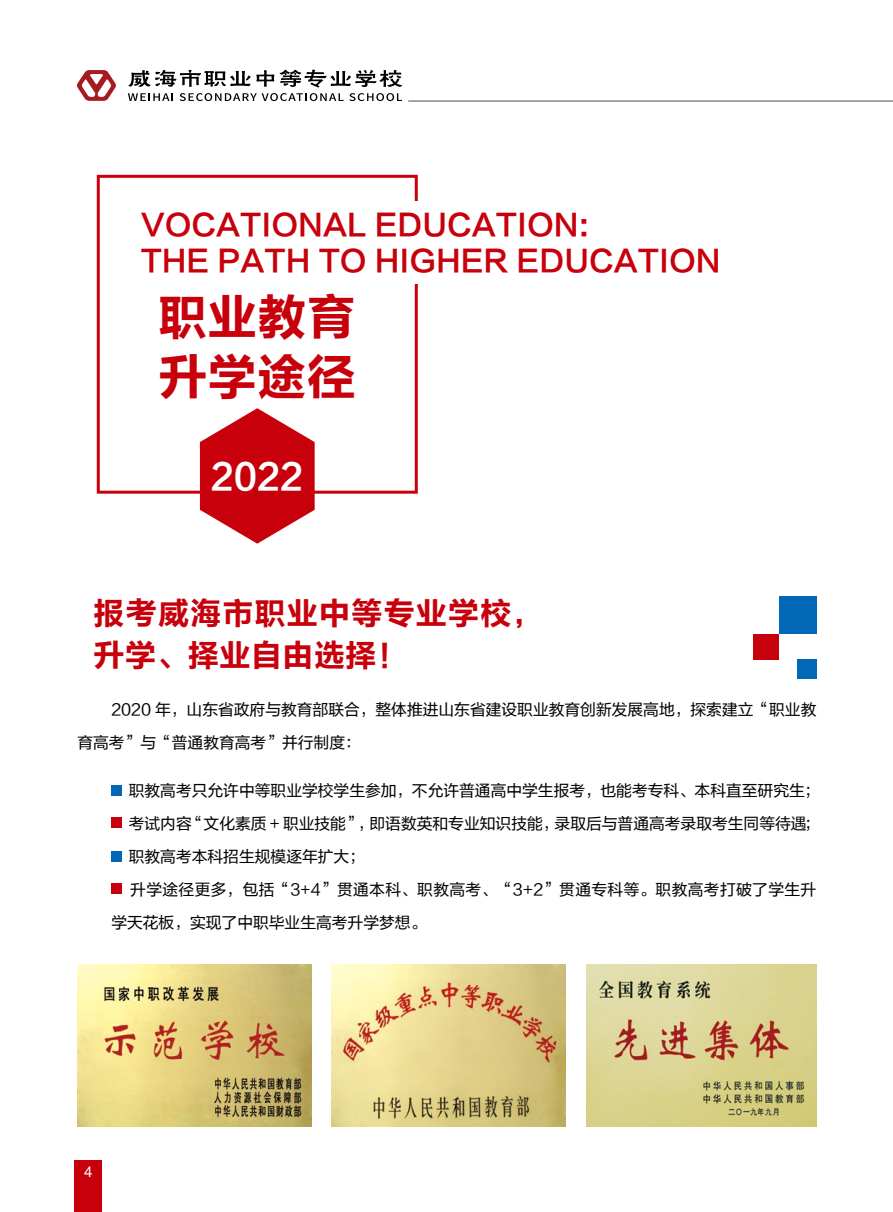
<style>
.page{position:relative;width:893px;height:1212px;background:#fff}
.page>*{position:absolute;margin:0;border:0;box-sizing:border-box;transform-origin:0 0}
.t1{font:49.5px/59.4px "FZLTCHJW GB1 0";color:#c7000b}
.t2{font:35.4px "FZLTCHJW GB1 0";color:#fff}
.t3{font:31.5px/42px "FZLTCHK GBK1 0";letter-spacing:.025em;color:#c7000b}
.t4{font:29.4px/35.2px "FZLTCHJW GB1 0";color:#c7000b}
.t5{font:15.75px/33px "FZLTHK WHBY GBK1 0";color:#000}
.t6{font:15.75px "FZLTHK WHBY GBK1 0";letter-spacing:.025em;color:#000}
.t7{font:15px "FZHTJW GB1 0";color:#fff}
</style>
<div class="page">
<svg style="left:77px;top:70px;width:39px;height:31px"></svg>
<svg style="left:128px;top:70px;width:274px;height:31px"></svg>
<hr style="left:408px;top:100px;width:485px;height:2px;background:#898989">
<div style="left:74px;top:1160px;width:28px;height:52px;background:#c7000b"></div>
<img style="left:77px;top:965px;width:234px;height:161px">
<img style="left:586px;top:965px;width:230px;height:161px">
<img style="left:331px;top:965px;width:235px;height:162px">
<div style="left:112px;top:785px;width:10px;height:11px;background:#0068b7"></div>
<div style="left:112px;top:851px;width:10px;height:11px;background:#0068b7"></div>
<div style="left:112px;top:817px;width:10px;height:11px;background:#c7000b"></div>
<div style="left:112px;top:883px;width:10px;height:11px;background:#c7000b"></div>
<div style="left:97px;top:175px;width:321px;height:319px;border:3px solid #c7000b"></div>
<div style="left:355px;top:201px;width:141px;height:82px;background:#fff"></div>
<svg style="left:200px;top:408px;width:115px;height:136px"></svg>
<div style="left:797px;top:659px;width:19px;height:19px;background:#0068b7"></div>
<div style="left:754px;top:634px;width:25px;height:25px;background:#c7000b"></div>
<div style="left:779px;top:597px;width:37px;height:37px;background:#0068b7"></div>
<h3 class="t4" style="left:141px;top:208px;width:582px">VOCATIONAL EDUCATION:<br>THE PATH TO HIGHER EDUCATION</h3>
<h1 class="t1" style="left:158px;top:289px;width:199px">职业教育升学途径</h1>
<h2 class="t2" style="left:211px;top:457px;width:94px">2022</h2>
<h3 class="t3" style="left:93px;top:592px;width:451px">报考威海市职业中等专业学校，升学、择业自由选择！</h3>
<p class="t5" style="left:77px;top:694px;width:741px;text-indent:34px">2020 年，山东省政府与教育部联合，整体推进山东省建设职业教育创新发展高地，探索建立“职业教育高考”与“普通教育高考”并行制度：</p>
<p class="t5" style="left:129px;top:775px;width:693px">职教高考只允许中等职业学校学生参加，不允许普通高中学生报考，也能考专科、本科直至研究生；</p>
<p class="t5" style="left:129px;top:808px;width:693px">考试内容“文化素质 + 职业技能”，即语数英和专业知识技能，录取后与普通高考录取考生同等待遇；</p>
<p class="t5" style="left:129px;top:841px;width:238px">职教高考本科招生规模逐年扩大；</p>
<p class="t6" style="left:130px;top:881px;width:688px">升学途径更多，包括“3+4”贯通本科、职教高考、“3+2”贯通专科等。职教高考打破了学生升</p>
<p class="t5" style="left:111px;top:907px;width:316px">学天花板，实现了中职毕业生高考升学梦想。</p>
<p class="t7" style="left:84px;top:1164px;width:10px">4</p>
</div>
